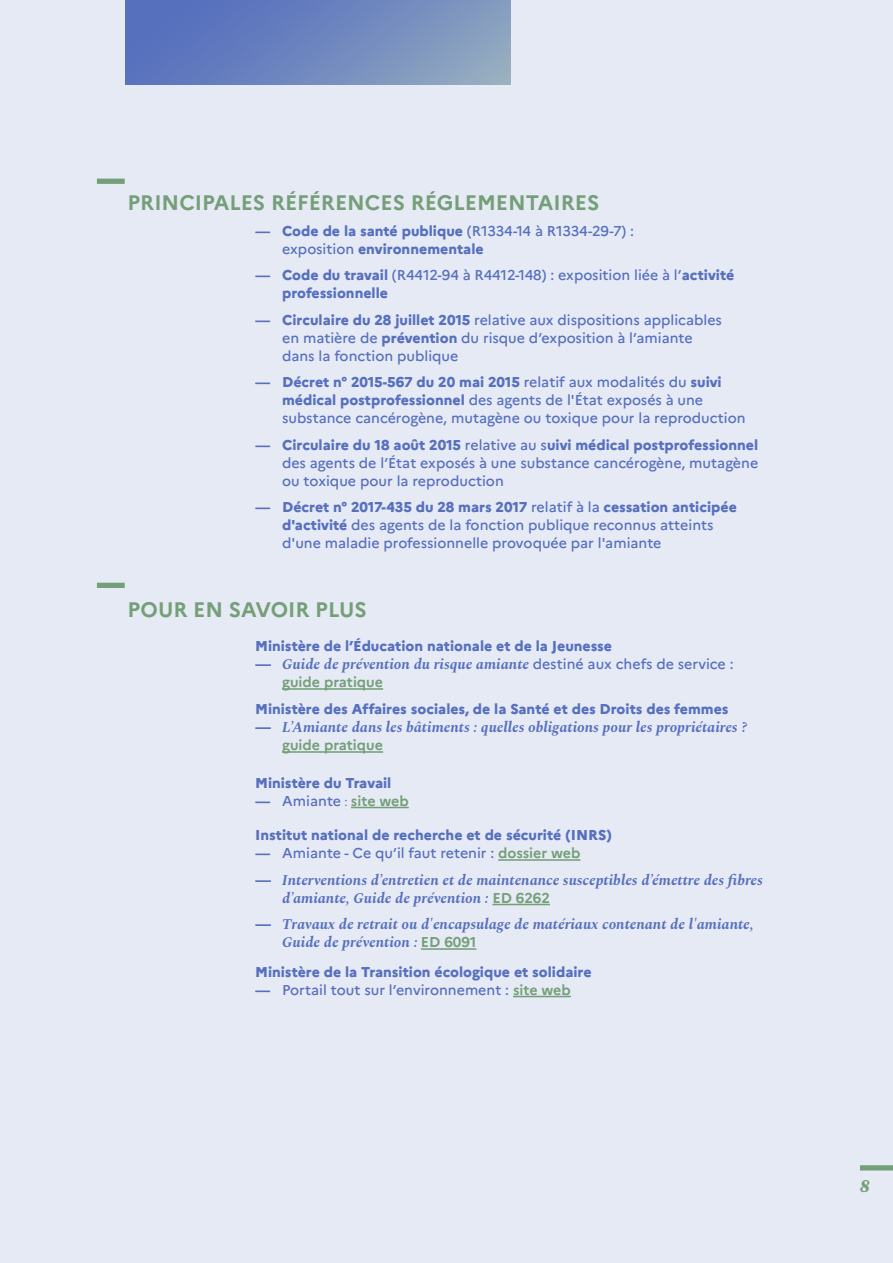
<style>
.page{position:relative;width:893px;height:1263px;background:#e6eaf5}
.page>*{position:absolute;margin:0;border:0;box-sizing:border-box;transform-origin:0 0}
.t1{font:700 21px "Marianne";color:#749f78}
.t2{font:italic 800 18px "Spectral";color:#749f78}
.t3{font:italic 700 15px/18px "Spectral";color:#5770be}
.t4{font:500 14.25px/18px "Marianne";color:#5770be}
.t5{font:800 14.25px/18px "Marianne";color:#5770be}
.t6{font:700 14.25px "Marianne";color:#749f78}
.s1{font-weight:700}
.s2{font-weight:500}
.s3{font-weight:800}
.s4{font-family:"Marianne";font-style:normal}
.s5{font-family:"Marianne";font-weight:500;font-style:normal;font-size:14.25px}
.s6{font-weight:400;font-size:12px}
.s7{font-weight:700;color:#749f78}
.s8{font-family:"Marianne";font-style:normal;font-size:14.25px;color:#749f78}
</style>
<div class="page">
<div style="left:97px;top:179px;width:28px;height:5px;background:#749f78"></div>
<div style="left:860px;top:1165px;width:33px;height:5px;background:#749f78"></div>
<div style="left:125px;top:0;width:385px;height:84px;background:linear-gradient(to right,#526bbe,#8ca4c0)"></div>
<div style="left:97px;top:583px;width:28px;height:5px;background:#749f78"></div>
<hr style="left:282px;top:688px;width:101px;height:2px;background:#749f78">
<hr style="left:282px;top:751px;width:101px;height:2px;background:#749f78">
<hr style="left:351px;top:807px;width:58px;height:1px;background:#749f78">
<hr style="left:498px;top:859px;width:82px;height:2px;background:#749f78">
<hr style="left:492px;top:904px;width:58px;height:1px;background:#749f78">
<hr style="left:421px;top:948px;width:55px;height:2px;background:#749f78">
<hr style="left:513px;top:996px;width:58px;height:1px;background:#749f78">
<h1 class="t1" style="left:128px;top:190px;width:473px">PRINCIPALES RÉFÉRENCES RÉGLEMENTAIRES</h1>
<p class="t5" style="left:282px;top:222px;width:354px;text-indent:-27px"><span class="s1">—</span> Code de la santé publique <span class="s2">(R1334-14 à R1334-29-7) : exposition</span> environnementale</p>
<p class="t4" style="left:282px;top:266px;width:454px;text-indent:-27px"><span class="s1">—</span> <span class="s3">Code du travail</span> (R4412-94 à R4412-148) : exposition liée à l’<span class="s3">activité professionnelle</span></p>
<p class="t4" style="left:282px;top:311px;width:441px;text-indent:-27px"><span class="s1">—</span> <span class="s3">Circulaire du 28 juillet 2015</span> relative aux dispositions applicables en matière de <span class="s3">prévention</span> du risque d’exposition à l’amiante dans la fonction publique</p>
<p class="t4" style="left:282px;top:373px;width:465px;text-indent:-27px"><span class="s1">—</span> <span class="s3">Décret n° 2015-567 du 20 mai 2015</span> relatif aux modalités du <span class="s3">suivi médical postprofessionnel</span> des agents de l'État exposés à une substance cancérogène, mutagène ou toxique pour la reproduction</p>
<p class="t4" style="left:282px;top:436px;width:478px;text-align:justify;text-indent:-27px"><span class="s1">—</span> <span class="s3">Circulaire du 18 août 2015</span> relative au s<span class="s3">uivi médical postprofessionnel </span>des agents de l’État exposés à une substance cancérogène, mutagène ou toxique pour la reproduction</p>
<p class="t4" style="left:282px;top:498px;width:456px;text-indent:-27px"><span class="s1">—</span> <span class="s3">Décret n° 2017-435 du 28 mars 2017</span> relatif à la <span class="s3">cessation anticipée d'activité</span> des agents de la fonction publique reconnus atteints d'une maladie professionnelle provoquée par l'amiante</p>
<h1 class="t1" style="left:128px;top:597px;width:241px">POUR EN SAVOIR PLUS</h1>
<p class="t5" style="left:255px;top:637px;width:359px">Ministère de l’Éducation nationale et de la Jeunesse</p>
<p class="t3" style="left:255px;top:654px;width:480px"><span class="s4">—</span> Guide de prévention du risque amiante <span class="s5">destiné aux chefs de service :</span></p>
<p class="t6" style="left:282px;top:673px;width:103px">guide pratique</p>
<p class="t5" style="left:255px;top:700px;width:475px">Ministère des Affaires sociales, de la Santé et des Droits des femmes</p>
<p class="t3" style="left:255px;top:717px;width:494px"><span class="s4">—</span> L’Amiante dans les bâtiments : quelles obligations pour les propriétaires ?</p>
<p class="t6" style="left:282px;top:736px;width:103px">guide pratique</p>
<p class="t5" style="left:255px;top:773px;width:138px">Ministère du Travail</p>
<p class="t4" style="left:255px;top:791px;width:155px"><span class="s1">—</span> Amiante <span class="s6">:</span> <span class="s7">site web</span></p>
<p class="t5" style="left:255px;top:826px;width:358px">Institut national de recherche et de sécurité (INRS)</p>
<p class="t4" style="left:255px;top:844px;width:327px"><span class="s1">—</span> Amiante - Ce qu’il faut retenir : <span class="s7">dossier web</span></p>
<p class="t3" style="left:282px;top:869px;width:482px;text-indent:-27px"><span class="s4">—</span> Interventions d’entretien et de maintenance susceptibles d’émettre des fibres d’amiante, Guide de prévention : <span class="s8">ED 6262</span></p>
<p class="t3" style="left:282px;top:914px;width:473px;text-indent:-27px"><span class="s4">—</span> Travaux de retrait ou d'encapsulage de matériaux contenant de l'amiante,<br>Guide de prévention : <span class="s8">ED 6091</span></p>
<p class="t5" style="left:255px;top:962px;width:338px">Ministère de la Transition écologique et solidaire</p>
<p class="t4" style="left:255px;top:980px;width:317px"><span class="s1">—</span> Portail tout sur l’environnement : <span class="s7">site web</span></p>
<p class="t2" style="left:860px;top:1173px;width:12px">8</p>
</div>
